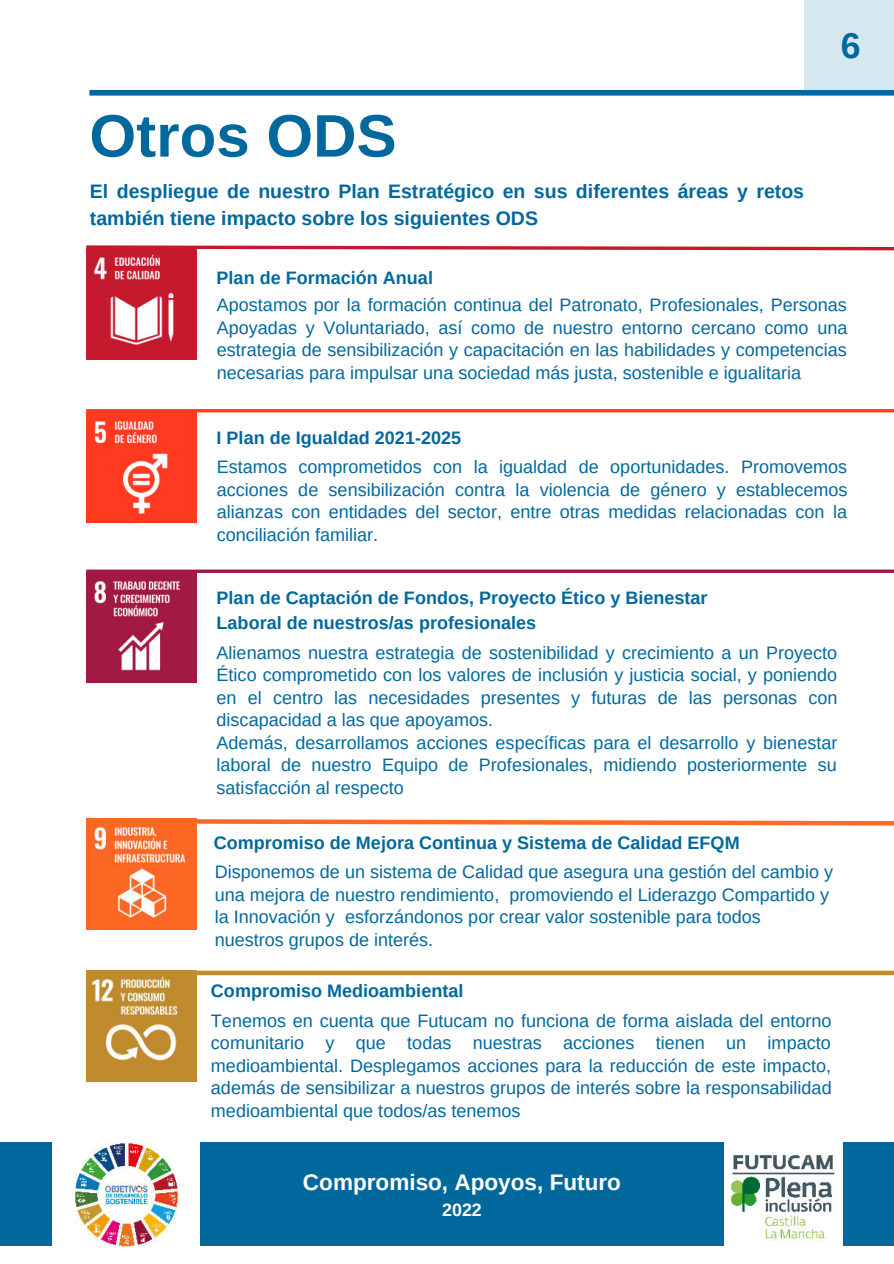
<style>
.page{position:relative;width:894px;height:1264px;background:#fff}
.page>*{position:absolute;margin:0;border:0;box-sizing:border-box;transform-origin:0 0}
.t1{font:700 60px "Arimo";color:#00689d}
.t2{font:700 35.7px "Arimo";color:#00689d}
.t3{font:700 22.5px "Arimo";color:#fff}
.t4{font:700 19.5px/27px "Arimo";color:#00689d}
.t5{font:18px/22.5px "Arimo";color:#00689d;text-align:justify}
.t6{font:700 18px/24.8px "Arimo";color:#00689d}
.t7{font:700 17.85px "Arimo";color:#fff}
</style>
<div class="page">
<div style="left:89px;top:90px;width:804px;height:6px;background:#00689d"></div>
<svg style="left:86px;top:245px;width:807px;height:6px"></svg>
<hr style="left:86px;top:409px;width:807px;height:3px;background:#fe3a21">
<svg style="left:86px;top:569px;width:807px;height:4px;background:#b03d5f"></svg>
<img style="left:86px;top:249px;width:111px;height:110px">
<img style="left:86px;top:412px;width:111px;height:111px">
<img style="left:86px;top:572px;width:111px;height:110px">
<svg style="left:86px;top:818px;width:807px;height:8px"></svg>
<img style="left:86px;top:819px;width:111px;height:110px">
<div style="left:804px;top:0;width:89px;height:91px;background:#d7e7ef"></div>
<div style="left:0;top:1142px;width:893px;height:104px;background:#00689d"></div>
<img style="left:53px;top:1142px;width:146px;height:104px">
<img style="left:724px;top:1142px;width:117px;height:104px">
<div style="left:86px;top:970px;width:807px;height:5px;background:#bf8b2e"></div>
<img style="left:86px;top:975px;width:111px;height:106px">
<h1 class="t1" style="left:89px;top:95px;width:308px">Otros ODS</h1>
<p class="t4" style="left:90px;top:178px;width:715px">El despliegue de nuestro Plan Estratégico en sus diferentes áreas y retos también tiene impacto sobre los siguientes ODS</p>
<h2 class="t2" style="left:840px;top:21px;width:21px">6</h2>
<p class="t6" style="left:216px;top:265px;width:218px">Plan de Formación Anual</p>
<p class="t5" style="left:217px;top:294px;width:632px">Apostamos por la formación continua del Patronato, Profesionales, Personas Apoyadas y Voluntariado, así como de nuestro entorno cercano como una estrategia de sensibilización y capacitación en las habilidades y competencias necesarias para impulsar una sociedad más justa, sostenible e igualitaria</p>
<p class="t6" style="left:216px;top:426px;width:246px">I Plan de Igualdad 2021-2025</p>
<p class="t5" style="left:217px;top:456px;width:632px">Estamos comprometidos con la igualdad de oportunidades. Promovemos acciones de sensibilización contra la violencia de género y establecemos alianzas con entidades del sector, entre otras medidas relacionadas con la conciliación familiar.</p>
<p class="t6" style="left:216px;top:586px;width:492px">Plan de Captación de Fondos, Proyecto Ético y Bienestar<br>Laboral de nuestros/as profesionales</p>
<p class="t5" style="left:216px;top:641px;width:622px;text-align:left">Alienamos nuestra estrategia de sostenibilidad y crecimiento a un Proyecto Ético comprometido con los valores de inclusión y justicia social, y poniendo en el centro las necesidades presentes y futuras de las personas con discapacidad a las que apoyamos.<br>Además, desarrollamos acciones específicas para el desarrollo y bienestar laboral de nuestro Equipo de Profesionales, midiendo posteriormente su satisfacción al respecto</p>
<p class="t6" style="left:214px;top:831px;width:527px">Compromiso de Mejora Continua y Sistema de Calidad EFQM</p>
<p class="t5" style="left:215px;top:861px;width:619px;text-align:left">Disponemos de un sistema de Calidad que asegura una gestión del cambio y una mejora de nuestro rendimiento, promoviendo el Liderazgo Compartido y la Innovación y esforzándonos por crear valor sostenible para todos nuestros grupos de interés.</p>
<p class="t6" style="left:211px;top:978px;width:254px">Compromiso Medioambiental</p>
<p class="t5" style="left:211px;top:1009px;width:622px">Tenemos en cuenta que Futucam no funciona de forma aislada del entorno comunitario y que todas nuestras acciones tienen un impacto medioambiental. Desplegamos acciones para la reducción de este impacto, además de sensibilizar a nuestros grupos de interés sobre la responsabilidad medioambiental que todos/as tenemos</p>
<p class="t3" style="left:303px;top:1166px;width:319px">Compromiso, Apoyos, Futuro</p>
<p class="t7" style="left:442px;top:1197px;width:41px">2022</p>
</div>
